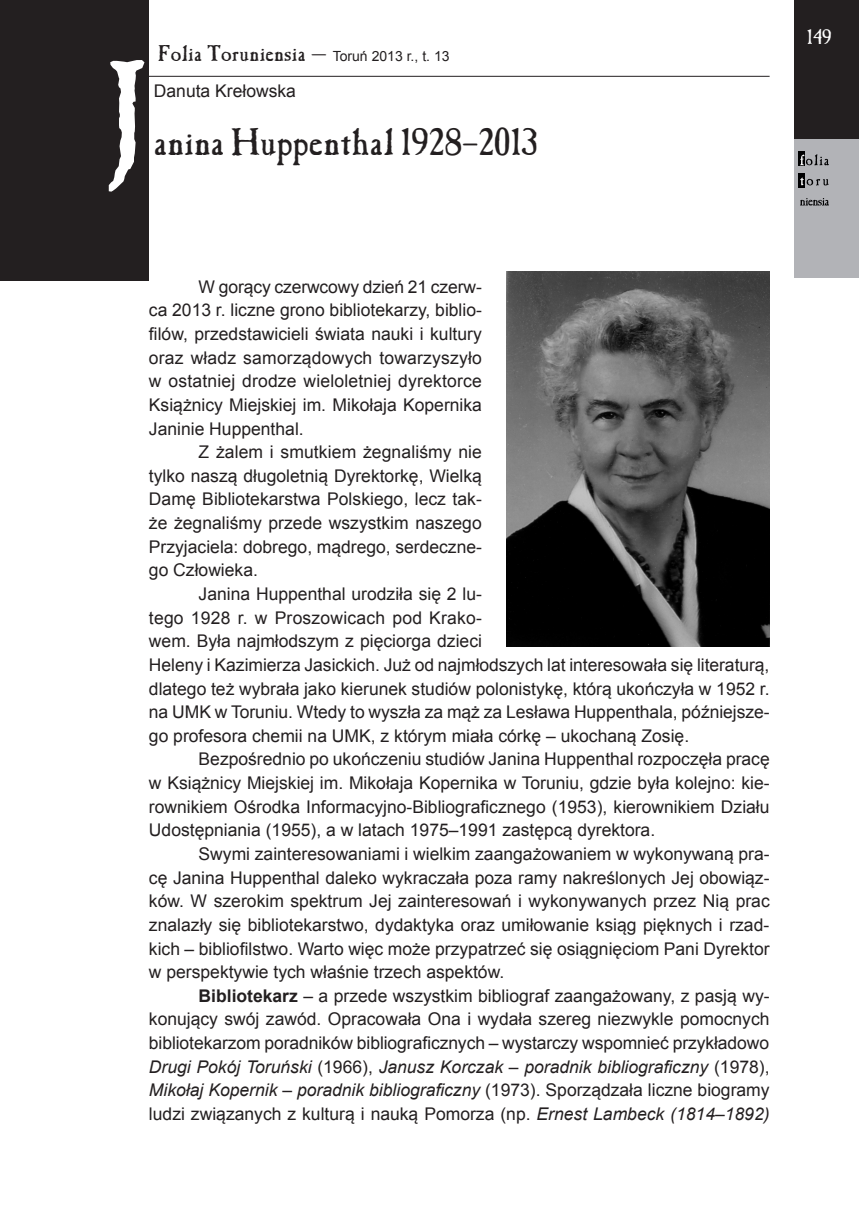
<style>
.page{position:relative;width:859px;height:1221px;background:#fff}
.page>*{position:absolute;margin:0;border:0;box-sizing:border-box;transform-origin:0 0}
.t1{font:134.75px "Casablanca Antique";color:#fff}
.t2{font:38.5px "Casablanca Antique";letter-spacing:-.005em;color:#231f20}
.t3{font:22.75px "Casablanca Antique";color:#231f20}
.t4{font:21px "Casablanca Antique";color:#fff}
.t5{font:17.5px/23.6px "Arial";color:#231f20;text-align:justify}
.s1{font-family:"Arial";font-size:14px}
.s2{font-weight:700}
.s3{font-style:italic}
</style>
<div class="page">
<div style="left:794px;top:0;width:64px;height:139px;background:#231f20"></div>
<div style="left:794px;top:139px;width:64px;height:139px;background:#b2b3b7"></div>
<div style="left:797px;top:151px;width:7px;height:15px;background:#000001"></div>
<div style="left:797px;top:173px;width:7px;height:15px;background:#000001"></div>
<svg style="left:800px;top:154px;width:28px;height:11px"></svg>
<svg style="left:800px;top:178px;width:28px;height:8px"></svg>
<svg style="left:800px;top:198px;width:28px;height:7px"></svg>
<hr style="left:149px;top:76px;width:620px;height:1px;background:#231f20">
<div style="left:0;top:0;width:149px;height:280px;background:#231f20"></div>
<img style="left:506px;top:272px;width:263px;height:374px">
<h1 class="t1" style="left:106px;top:38px;width:44px">J</h1>
<h3 class="t3" style="left:158px;top:42px;width:293px">Folia Toruniensia — <span class="s1">Toruń 2013 r., t. 13</span></h3>
<p class="t5" style="left:154px;top:79px;width:143px">Danuta Krełowska</p>
<h2 class="t2" style="left:154px;top:121px;width:385px">anina Huppenthal 1928–2013</h2>
<p class="t5" style="left:149px;top:275px;width:334px;text-indent:50px">W gorący czerwcowy dzień 21 czerw&shy;ca 2013 r. liczne grono bibliotekarzy, biblio&shy;filów, przedstawicieli świata nauki i kultury oraz władz samorządowych towarzyszyło w ostatniej drodze wieloletniej dyrektorce Książnicy Miejskiej im. Mikołaja Kopernika Janinie Huppenthal.</p>
<p class="t5" style="left:149px;top:440px;width:334px;text-indent:50px">Z żalem i smutkiem żegnaliśmy nie tylko naszą długoletnią Dyrektorkę, Wielką Damę Bibliotekarstwa Polskiego, lecz tak&shy;że żegnaliśmy przede wszystkim naszego Przyjaciela: dobrego, mądrego, serdeczne&shy;go Człowieka.</p>
<p class="t5" style="left:149px;top:582px;width:622px;text-align:left;text-indent:50px">Janina Huppenthal urodziła się 2 lu-<br>tego 1928 r. w Proszowicach pod Krako-<br>wem. Była najmłodszym z pięciorga dzieci<br>Heleny i Kazimierza Jasickich. Już od najmłodszych lat interesowała się literaturą, dlatego też wybrała jako kierunek studiów polonistykę, którą ukończyła w 1952 r. na UMK w Toruniu. Wtedy to wyszła za mąż za Lesława Huppenthala, późniejsze&shy;go profesora chemii na UMK, z którym miała córkę – ukochaną Zosię.</p>
<p class="t5" style="left:149px;top:747px;width:622px;text-indent:50px">Bezpośrednio po ukończeniu studiów Janina Huppenthal rozpoczęła pracę w Książnicy Miejskiej im. Mikołaja Kopernika w Toruniu, gdzie była kolejno: kie&shy;rownikiem Ośrodka Informacyjno-Bibliograficznego (1953), kierownikiem Działu Udostępniania (1955), a w latach 1975–1991 zastępcą dyrektora.</p>
<p class="t5" style="left:149px;top:842px;width:622px;text-indent:50px">Swymi zainteresowaniami i wielkim zaangażowaniem w wykonywaną pra&shy;cę Janina Huppenthal daleko wykraczała poza ramy nakreślonych Jej obowiąz&shy;ków. W szerokim spektrum Jej zainteresowań i wykonywanych przez Nią prac znalazły się bibliotekarstwo, dydaktyka oraz umiłowanie ksiąg pięknych i rzad&shy;kich – bibliofilstwo. Warto więc może przypatrzeć się osiągnięciom Pani Dyrektor w perspektywie tych właśnie trzech aspektów.</p>
<p class="t5" style="left:149px;top:984px;width:622px;text-indent:50px"><span class="s2">Bibliotekarz</span> – a przede wszystkim bibliograf zaangażowany, z pasją wy&shy;konujący swój zawód. Opracowała Ona i wydała szereg niezwykle pomocnych bibliotekarzom poradników bibliograficznych – wystarczy wspomnieć przykładowo <span class="s3">Drugi Pokój Toruński</span> (1966), <span class="s3">Janusz Korczak – poradnik bibliograficzny</span> (1978), <span class="s3">Mikołaj Kopernik – poradnik bibliograficzny</span> (1973). Sporządzała liczne biogramy ludzi związanych z kulturą i nauką Pomorza (np. <span class="s3">Ernest Lambeck (1814–1892)</span></p>
<p class="t4" style="left:806px;top:26px;width:27px">149</p>
</div>
